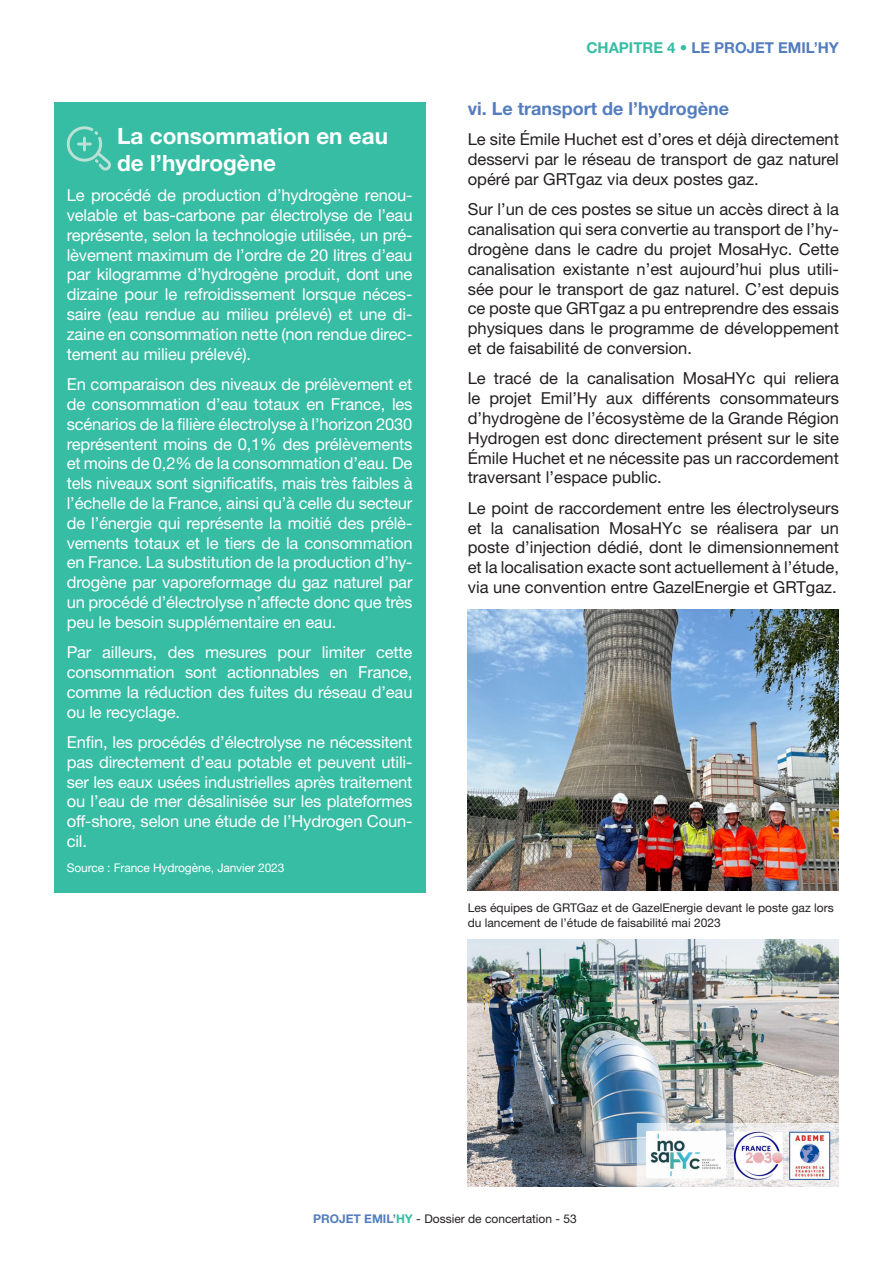
<style>
.page{position:relative;width:893px;height:1263px;background:#fff}
.page>*{position:absolute;margin:0;border:0;box-sizing:border-box;transform-origin:0 0}
.t1{font:700 22.5px/27px "Helvetica Neue LT Std";color:#fff}
.t2{font:700 18px "Helvetica Neue LT Std";color:#537dbf}
.t3{font:16.5px/19.8px "Helvetica Neue LT Std";letter-spacing:-.01em;color:#fff;text-align:justify}
.t4{font:16.5px/19.8px "Helvetica Neue LT Std";color:#231f20;text-align:justify}
.t5{font:700 15px "Helvetica Neue LT Std";color:#537dbf}
.t6{font:12px/14.4px "Helvetica Neue LT Std";color:#231f20}
.t7{font:12px "Helvetica Neue LT Std";letter-spacing:-.01em;color:#fff}
.s1{color:#38bda5}
.s2{font-weight:700;color:#537dbf}
.s3{font-weight:700;color:#38bda5}
</style>
<div class="page">
<div style="left:54px;top:102px;width:371px;height:92px;background:#38bda5"></div>
<div style="left:54px;top:189px;width:371px;height:192px;background:#38bda5"></div>
<div style="left:54px;top:378px;width:371px;height:271px;background:#38bda5"></div>
<div style="left:54px;top:646px;width:371px;height:93px;background:#38bda5"></div>
<div style="left:54px;top:736px;width:371px;height:133px;background:#38bda5"></div>
<div style="left:54px;top:863px;width:371px;height:29px;background:#38bda5"></div>
<svg style="left:67px;top:126px;width:44px;height:45px"></svg>
<img style="left:468px;top:609px;width:371px;height:281px">
<img style="left:468px;top:939px;width:371px;height:247px">
<h1 class="t1" style="left:117px;top:122px;width:272px">La consommation en eau de l’hydrogène</h1>
<p class="t3" style="left:67px;top:185px;width:347px">Le procédé de production d’hydrogène renou&shy;velable et bas-carbone par électrolyse de l’eau représente, selon la technologie utilisée, un pré&shy;lèvement maximum de l’ordre de 20 litres d’eau par kilogramme d’hydrogène produit, dont une dizaine pour le refroidissement lorsque néces&shy;saire (eau rendue au milieu prélevé) et une di&shy;zaine en consommation nette (non rendue direc&shy;tement au milieu prélevé).</p>
<p class="t3" style="left:67px;top:374px;width:347px">En comparaison des niveaux de prélèvement et de consommation d’eau totaux en France, les scénarios de la filière électrolyse à l’horizon 2030 représentent moins de 0,1% des prélèvements et moins de 0,2% de la consommation d’eau. De tels niveaux sont significatifs, mais très faibles à l’échelle de la France, ainsi qu’à celle du secteur de l’énergie qui représente la moitié des prélè&shy;vements totaux et le tiers de la consommation en France. La substitution de la production d’hy&shy;drogène par vaporeformage du gaz naturel par un procédé d’électrolyse n’affecte donc que très peu le besoin supplémentaire en eau.</p>
<p class="t3" style="left:67px;top:642px;width:347px">Par ailleurs, des mesures pour limiter cette consommation sont actionnables en France, comme la réduction des fuites du réseau d’eau ou le recyclage.</p>
<p class="t3" style="left:67px;top:732px;width:347px">Enfin, les procédés d’électrolyse ne nécessitent pas directement d’eau potable et peuvent utili&shy;ser les eaux usées industrielles après traitement ou l’eau de mer désalinisée sur les plateformes off-shore, selon une étude de l’Hydrogen Coun&shy;cil.</p>
<p class="t7" style="left:67px;top:861px;width:219px">Source : France Hydrogène, Janvier 2023</p>
<p class="t5" style="left:586px;top:39px;width:254px"><span class="s1">CHAPITRE 4 •</span> LE PROJET EMIL’HY</p>
<p class="t2" style="left:468px;top:97px;width:263px">vi. Le transport de l’hydrogène</p>
<p class="t4" style="left:468px;top:129px;width:373px">Le site Émile Huchet est d’ores et déjà directement desservi par le réseau de transport de gaz naturel opéré par GRTgaz via deux postes gaz.</p>
<p class="t4" style="left:468px;top:199px;width:373px">Sur l’un de ces postes se situe un accès direct à la canalisation qui sera convertie au transport de l’hy&shy;drogène dans le cadre du projet MosaHyc. Cette canalisation existante n’est aujourd’hui plus utili&shy;sée pour le transport de gaz naturel. C’est depuis ce poste que GRTgaz a pu entreprendre des essais physiques dans le programme de développement et de faisabilité de conversion.</p>
<p class="t4" style="left:468px;top:368px;width:373px">Le tracé de la canalisation MosaHYc qui reliera le projet Emil’Hy aux différents consommateurs d’hydrogène de l’écosystème de la Grande Région Hydrogen est donc directement présent sur le site Émile Huchet et ne nécessite pas un raccordement traversant l’espace public.</p>
<p class="t4" style="left:468px;top:498px;width:373px">Le point de raccordement entre les électrolyseurs et la canalisation MosaHYc se réalisera par un poste d’injection dédié, dont le dimensionnement et la localisation exacte sont actuellement à l’étude, via une convention entre GazelEnergie et GRTgaz.</p>
<p class="t6" style="left:468px;top:901px;width:367px">Les équipes de GRTGaz et de GazelEnergie devant le poste gaz lors du lancement de l’étude de faisabilité mai 2023</p>
<p class="t6" style="left:313px;top:1211px;width:265px"><span class="s2">PROJET EMIL’</span><span class="s3">HY</span> - Dossier de concertation - 53</p>
</div>
